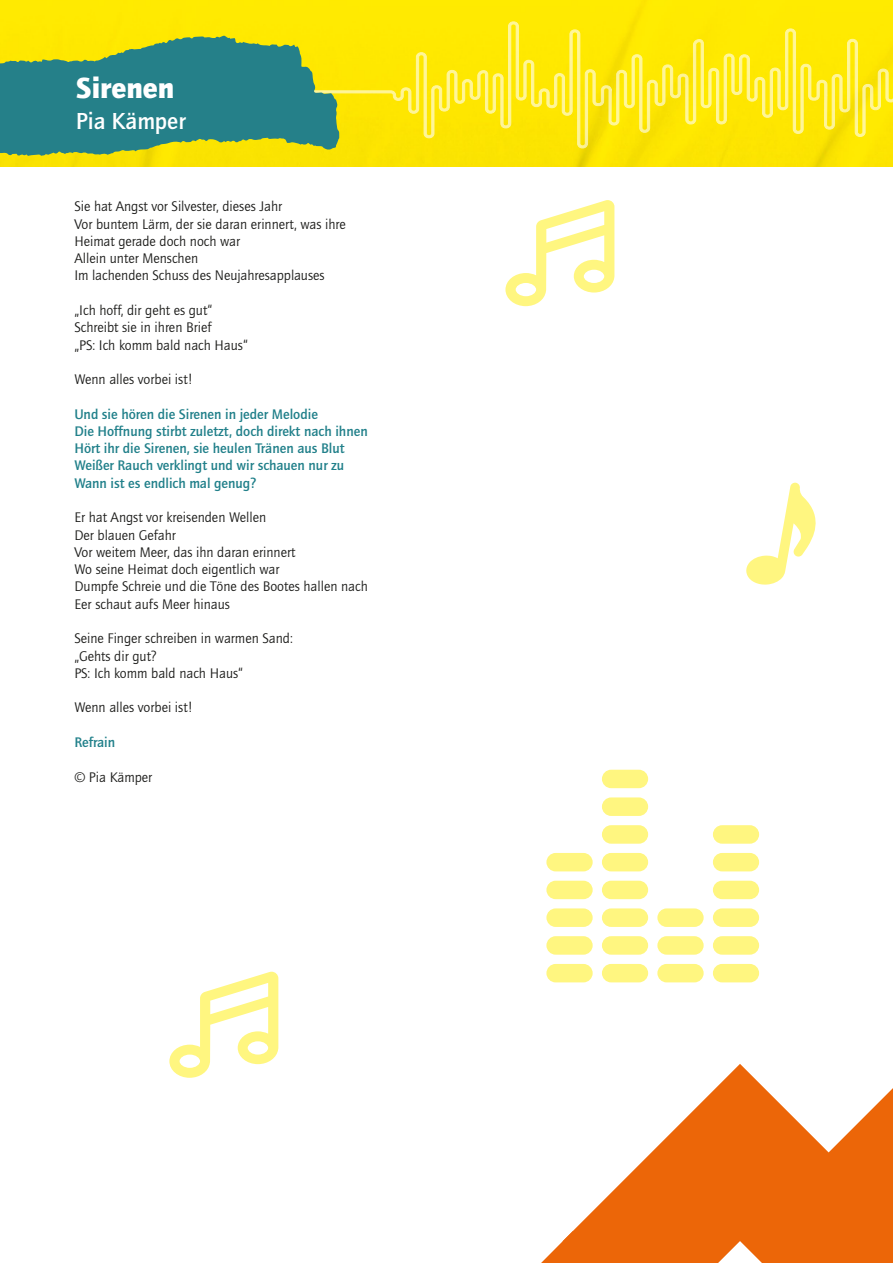
<style>
.page{position:relative;width:893px;height:1263px;background:#fff}
.page>*{position:absolute;margin:0;border:0;box-sizing:border-box;transform-origin:0 0}
.t1{font:900 30px "Quay Sans ITC Std";color:#fff}
.t2{font:500 24px "Quay Sans ITC Std";color:#fff}
.Songtext_2024{font:14.4px/17.2px "Quay Sans ITC Std";color:#1d1d1b}
.Songtext_2024-2{font:500 14.4px/17.2px "Quay Sans ITC Std";color:#21808a}
</style>
<div class="page">
<svg style="left:573px;top:1064px;width:320px;height:199px;fill:#ec6608"></svg>
<svg style="left:541px;top:1231px;width:47px;height:32px"></svg>
<div style="left:0;top:0;width:893px;height:166px;background:#ffea01"></div>
<svg style="left:314px;top:10px;width:579px;height:139px;background:#fde915"></svg>
<svg style="left:0;top:32px;width:341px;height:129px;background:#629c62"></svg>
<svg style="left:169px;top:972px;width:109px;height:106px"></svg>
<svg style="left:505px;top:200px;width:109px;height:106px"></svg>
<div style="left:546px;top:964px;width:47px;height:18px;background:#fff680;border-radius:9px"></div>
<div style="left:546px;top:936px;width:47px;height:19px;background:#fff680;border-radius:9px"></div>
<div style="left:546px;top:908px;width:47px;height:19px;background:#fff680;border-radius:9px"></div>
<div style="left:546px;top:881px;width:47px;height:18px;background:#fff680;border-radius:9px"></div>
<div style="left:546px;top:853px;width:47px;height:18px;background:#fff680;border-radius:9px"></div>
<div style="left:602px;top:964px;width:46px;height:18px;background:#fff680;border-radius:9px"></div>
<div style="left:602px;top:936px;width:46px;height:19px;background:#fff680;border-radius:9px"></div>
<div style="left:602px;top:908px;width:46px;height:19px;background:#fff680;border-radius:9px"></div>
<div style="left:602px;top:881px;width:46px;height:18px;background:#fff680;border-radius:9px"></div>
<div style="left:602px;top:853px;width:46px;height:18px;background:#fff680;border-radius:9px"></div>
<div style="left:602px;top:825px;width:46px;height:19px;background:#fff680;border-radius:9px"></div>
<div style="left:602px;top:797px;width:46px;height:19px;background:#fff680;border-radius:9px"></div>
<div style="left:602px;top:770px;width:46px;height:18px;background:#fff680;border-radius:9px"></div>
<div style="left:657px;top:964px;width:47px;height:18px;background:#fff680;border-radius:9px"></div>
<div style="left:657px;top:936px;width:47px;height:19px;background:#fff680;border-radius:9px"></div>
<div style="left:657px;top:908px;width:47px;height:19px;background:#fff680;border-radius:9px"></div>
<div style="left:713px;top:964px;width:46px;height:18px;background:#fff680;border-radius:9px"></div>
<div style="left:713px;top:936px;width:46px;height:19px;background:#fff680;border-radius:9px"></div>
<div style="left:713px;top:908px;width:46px;height:19px;background:#fff680;border-radius:9px"></div>
<div style="left:713px;top:881px;width:46px;height:18px;background:#fff680;border-radius:9px"></div>
<div style="left:713px;top:853px;width:46px;height:18px;background:#fff680;border-radius:9px"></div>
<div style="left:713px;top:825px;width:46px;height:19px;background:#fff680;border-radius:9px"></div>
<svg style="left:746px;top:482px;width:70px;height:103px"></svg>
<h1 class="t1" style="left:76px;top:69px;width:100px">Sirenen</h1>
<h2 class="t2" style="left:76px;top:107px;width:111px">Pia Kämper</h2>
<p class="Songtext_2024" style="left:74px;top:198px;width:273px">Sie hat Angst vor Silvester, dieses Jahr<br>Vor buntem Lärm, der sie daran erinnert, was ihre Heimat gerade doch noch war<br>Allein unter Menschen<br>Im lachenden Schuss des Neujahresapplauses</p>
<p class="Songtext_2024" style="left:74px;top:301px;width:175px">„Ich hoff, dir geht es gut“<br>Schreibt sie in ihren Brief<br>„PS: Ich komm bald nach Haus“</p>
<p class="Songtext_2024" style="left:74px;top:371px;width:120px">Wenn alles vorbei ist!</p>
<p class="Songtext_2024-2" style="left:74px;top:405px;width:295px">Und sie hören die Sirenen in jeder Melodie<br>Die Hoffnung stirbt zuletzt, doch direkt nach ihnen Hört ihr die Sirenen, sie heulen Tränen aus Blut Weißer Rauch verklingt und wir schauen nur zu Wann ist es endlich mal genug?</p>
<p class="Songtext_2024" style="left:74px;top:509px;width:295px">Er hat Angst vor kreisenden Wellen<br>Der blauen Gefahr<br>Vor weitem Meer, das ihn daran erinnert<br>Wo seine Heimat doch eigentlich war<br>Dumpfe Schreie und die Töne des Bootes hallen nach Eer schaut aufs Meer hinaus</p>
<p class="Songtext_2024" style="left:74px;top:630px;width:220px">Seine Finger schreiben in warmen Sand: „Gehts dir gut?<br>PS: Ich komm bald nach Haus“</p>
<p class="Songtext_2024" style="left:74px;top:699px;width:120px">Wenn alles vorbei ist!</p>
<p class="Songtext_2024-2" style="left:74px;top:733px;width:42px">Refrain</p>
<p class="Songtext_2024" style="left:74px;top:768px;width:79px">© Pia Kämper</p>
</div>
